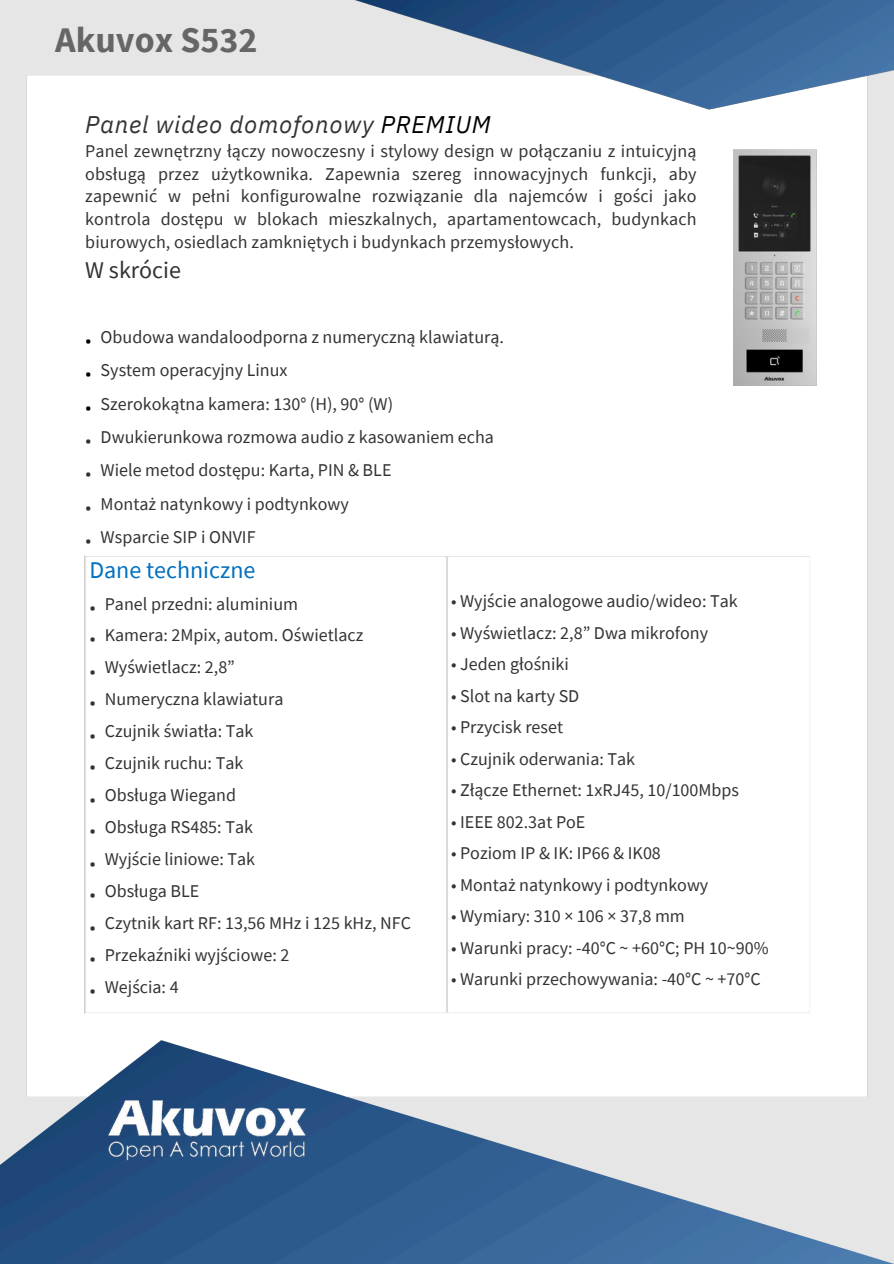
<style>
.page{position:relative;width:894px;height:1264px;background:#fff}
.page>*{position:absolute;margin:0;border:0;box-sizing:border-box;transform-origin:0 0}
.t1{font:700 36px "Source Sans Pro";color:#666}
.t2{font:italic 24px "IBM Plex Sans";letter-spacing:.03em;color:#333}
.t3{font:24px "Source Sans Pro";color:#0070c0}
.t4{font:24px "Source Sans Pro";color:#333}
.t5{font:18px/22.5px "Source Sans Pro";color:#333;text-align:justify}
.t6{font:18px "IBM Plex Sans Cond";color:#333}
.t7{font:18px "IBM Plex Sans Cond";color:#000}
.s1{color:#000}
</style>
<div class="page">
<img style="left:0;top:0;width:893px;height:1263px">
<img style="left:108px;top:1095px;width:197px;height:66px">
<img style="left:346px;top:0;width:547px;height:116px">
<img style="left:732px;top:150px;width:84px;height:236px">
<p class="t1" style="left:55px;top:17px;width:204px">Akuvox S532</p>
<p class="t2" style="left:85px;top:108px;width:407px">Panel wideo domofonowy <span class="s1">PREMIUM</span></p>
<p class="t5" style="left:85px;top:140px;width:612px">Panel zewnętrzny łączy nowoczesny i stylowy design w połączaniu z intuicyjną obsługą przez użytkownika. Zapewnia szereg innowacyjnych funkcji, aby zapewnić w pełni konfigurowalne rozwiązanie dla najemców i gości jako kontrola dostępu w blokach mieszkalnych, apartamentowcach, budynkach biurowych, osiedlach zamkniętych i budynkach przemysłowych.</p>
<p class="t4" style="left:85px;top:254px;width:97px">W skrócie</p>
<p class="t7" style="left:85px;top:328px;width:8px">•</p>
<p class="t7" style="left:85px;top:362px;width:8px">•</p>
<p class="t7" style="left:85px;top:395px;width:8px">•</p>
<p class="t6" style="left:85px;top:428px;width:8px">•</p>
<p class="t6" style="left:85px;top:462px;width:8px">•</p>
<p class="t6" style="left:85px;top:495px;width:8px">•</p>
<p class="t6" style="left:85px;top:528px;width:8px">•</p>
<p class="t5" style="left:101px;top:325px;width:404px">Obudowa wandaloodporna z numeryczną klawiaturą.</p>
<p class="t5" style="left:101px;top:358px;width:188px">System operacyjny Linux</p>
<p class="t5" style="left:101px;top:392px;width:294px">Szerokokątna kamera: 130° (H), 90° (W)</p>
<p class="t5" style="left:101px;top:425px;width:395px">Dwukierunkowa rozmowa audio z kasowaniem echa</p>
<p class="t5" style="left:101px;top:458px;width:292px">Wiele metod dostępu: Karta, PIN &amp; BLE</p>
<p class="t5" style="left:101px;top:492px;width:250px">Montaż natynkowy i podtynkowy</p>
<p class="t5" style="left:101px;top:525px;width:156px">Wsparcie SIP i ONVIF</p>
<p class="t3" style="left:89px;top:554px;width:167px">Dane techniczne</p>
<p class="t6" style="left:89px;top:595px;width:8px">•</p>
<p class="t6" style="left:89px;top:627px;width:8px">•</p>
<p class="t6" style="left:89px;top:659px;width:8px">•</p>
<p class="t6" style="left:89px;top:690px;width:8px">•</p>
<p class="t6" style="left:89px;top:723px;width:8px">•</p>
<p class="t6" style="left:89px;top:754px;width:8px">•</p>
<p class="t6" style="left:89px;top:787px;width:8px">•</p>
<p class="t6" style="left:89px;top:818px;width:8px">•</p>
<p class="t6" style="left:89px;top:851px;width:8px">•</p>
<p class="t6" style="left:89px;top:882px;width:8px">•</p>
<p class="t6" style="left:89px;top:915px;width:8px">•</p>
<p class="t6" style="left:89px;top:946px;width:8px">•</p>
<p class="t6" style="left:89px;top:978px;width:8px">•</p>
<p class="t5" style="left:105px;top:592px;width:195px">Panel przedni: aluminium</p>
<p class="t5" style="left:451px;top:589px;width:288px">• Wyjście analogowe audio/wideo: Tak</p>
<p class="t5" style="left:451px;top:621px;width:258px">• Wyświetlacz: 2,8” Dwa mikrofony</p>
<p class="t5" style="left:451px;top:652px;width:119px">• Jeden głośniki</p>
<p class="t5" style="left:451px;top:684px;width:130px">• Slot na karty SD</p>
<p class="t5" style="left:451px;top:715px;width:113px">• Przycisk reset</p>
<p class="t5" style="left:451px;top:747px;width:185px">• Czujnik oderwania: Tak</p>
<h2 class="t5" style="left:451px;top:778px;width:289px">• Złącze Ethernet: 1xRJ45, 10/100Mbps</h2>
<p class="t5" style="left:451px;top:810px;width:136px">• IEEE 802.3at PoE</p>
<p class="t5" style="left:451px;top:841px;width:211px">• Poziom IP &amp; IK: IP66 &amp; IK08</p>
<p class="t5" style="left:451px;top:873px;width:259px">• Montaż natynkowy i podtynkowy</p>
<p class="t5" style="left:451px;top:904px;width:235px">• Wymiary: 310 × 106 × 37,8 mm</p>
<p class="t5" style="left:451px;top:936px;width:319px">• Warunki pracy: -40°C ~ +60°C; PH 10~90%</p>
<p class="t5" style="left:451px;top:967px;width:311px">• Warunki przechowywania: -40°C ~ +70°C</p>
<p class="t5" style="left:105px;top:623px;width:260px">Kamera: 2Mpix, autom. Oświetlacz</p>
<p class="t5" style="left:105px;top:656px;width:132px">Wyświetlacz: 2,8”</p>
<p class="t5" style="left:105px;top:687px;width:180px">Numeryczna klawiatura</p>
<p class="t5" style="left:105px;top:719px;width:150px">Czujnik światła: Tak</p>
<p class="t5" style="left:105px;top:751px;width:140px">Czujnik ruchu: Tak</p>
<p class="t5" style="left:105px;top:783px;width:133px">Obsługa Wiegand</p>
<p class="t5" style="left:105px;top:815px;width:150px">Obsługa RS485: Tak</p>
<p class="t5" style="left:105px;top:847px;width:152px">Wyjście liniowe: Tak</p>
<p class="t5" style="left:105px;top:879px;width:96px">Obsługa BLE</p>
<p class="t5" style="left:105px;top:911px;width:307px">Czytnik kart RF: 13,56 MHz i 125 kHz, NFC</p>
<p class="t5" style="left:105px;top:943px;width:186px">Przekaźniki wyjściowe: 2</p>
<p class="t5" style="left:105px;top:975px;width:75px">Wejścia: 4</p>
</div>
